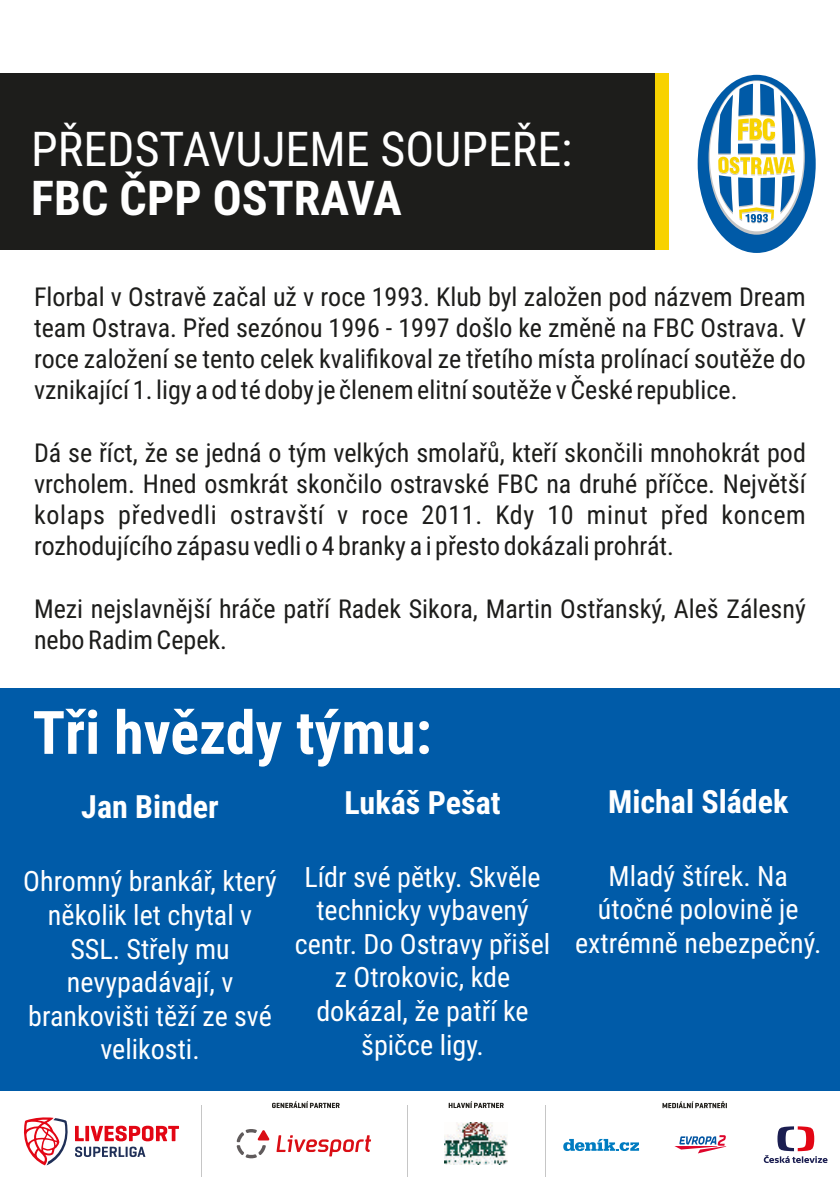
<style>
.page{position:relative;width:840px;height:1191px;background:#fff}
.page>*{position:absolute;margin:0;border:0;box-sizing:border-box;transform-origin:0 0}
.t1{font:700 60px "Roboto Condensed";color:#fff}
.t2{font:48px "Roboto Condensed";color:#fff}
.t3{font:700 48px "Roboto Condensed";color:#fff}
.t4{font:700 32px "Roboto Condensed";color:#fff}
.t5{font:28px/33.6px "Roboto Condensed";color:#fff;text-align:center}
.t6{font:26px/31.2px "Roboto Condensed";color:#1d1d1b;text-align:justify}
</style>
<div class="page">
<div style="left:0;top:688px;width:839px;height:408px;background:#005ba8"></div>
<div style="left:0;top:73px;width:661px;height:177px;background:#1d1d1b"></div>
<div style="left:655px;top:73px;width:13px;height:177px;background:#f8d200"></div>
<svg style="left:697px;top:75px;width:118px;height:178px;background:#0a60aa"></svg>
<svg style="left:708px;top:80px;width:96px;height:155px"></svg>
<div style="left:709px;top:81px;width:94px;height:150px;background:#fff;border-radius:50%"></div>
<svg style="left:717px;top:84px;width:77px;height:139px"></svg>
<div style="left:0;top:1091px;width:839px;height:100px;background:#fff"></div>
<hr style="left:201px;top:1105px;width:1px;height:72px;background:#c6c6c6">
<hr style="left:407px;top:1105px;width:1px;height:72px;background:#c6c6c6">
<svg style="left:763px;top:1126px;width:64px;height:37px"></svg>
<svg style="left:674px;top:1135px;width:52px;height:19px"></svg>
<svg style="left:563px;top:1139px;width:75px;height:12px"></svg>
<svg style="left:662px;top:1101px;width:64px;height:7px"></svg>
<svg style="left:24px;top:1117px;width:155px;height:49px"></svg>
<svg style="left:272px;top:1101px;width:67px;height:7px"></svg>
<svg style="left:236px;top:1129px;width:135px;height:29px"></svg>
<hr style="left:544px;top:1105px;width:1px;height:72px;background:#c6c6c6">
<svg style="left:448px;top:1101px;width:55px;height:7px"></svg>
<img style="left:444px;top:1122px;width:63px;height:42px">
<h2 class="t2" style="left:31px;top:130px;width:542px">PŘEDSTAVUJEME SOUPEŘE:</h2>
<h2 class="t3" style="left:31px;top:179px;width:372px">FBC ČPP OSTRAVA</h2>
<p class="t6" style="left:34px;top:283px;width:773px">Florbal v Ostravě začal už v roce 1993. Klub byl založen pod názvem Dream team Ostrava. Před sezónou 1996 - 1997 došlo ke změně na FBC Ostrava. V roce založení se tento celek kvalifikoval ze třetího místa prolínací soutěže do vznikající 1. ligy a od té doby je členem elitní soutěže v České republice.</p>
<p class="t6" style="left:34px;top:439px;width:773px">Dá se říct, že se jedná o tým velkých smolařů, kteří skončili mnohokrát pod vrcholem. Hned osmkrát skončilo ostravské FBC na druhé příčce. Největší kolaps předvedli ostravští v roce 2011. Kdy 10 minut před koncem rozhodujícího zápasu vedli o 4 branky a i přesto dokázali prohrát.</p>
<p class="t6" style="left:34px;top:595px;width:773px">Mezi nejslavnější hráče patří Radek Sikora, Martin Ostřanský, Aleš Zálesný nebo Radim Cepek.</p>
<h1 class="t1" style="left:33px;top:709px;width:400px">Tři hvězdy týmu:</h1>
<p class="t4" style="left:81px;top:794px;width:139px">Jan Binder</p>
<p class="t4" style="left:344px;top:789px;width:157px">Lukáš Pešat</p>
<p class="t5" style="left:23px;top:867px;width:255px">Ohromný brankář, který několik let chytal v<br>SSL. Střely mu nevypadávají, v brankovišti těží ze své velikosti.</p>
<p class="t5" style="left:295px;top:862px;width:257px">Lídr své pětky. Skvěle technicky vybavený centr. Do Ostravy přišel z Otrokovic, kde dokázal, že patří ke špičce ligy.</p>
<p class="t4" style="left:607px;top:788px;width:182px">Michal Sládek</p>
<p class="t5" style="left:574px;top:862px;width:248px">Mladý štírek. Na útočné polovině je extrémně nebezpečný.</p>
</div>
